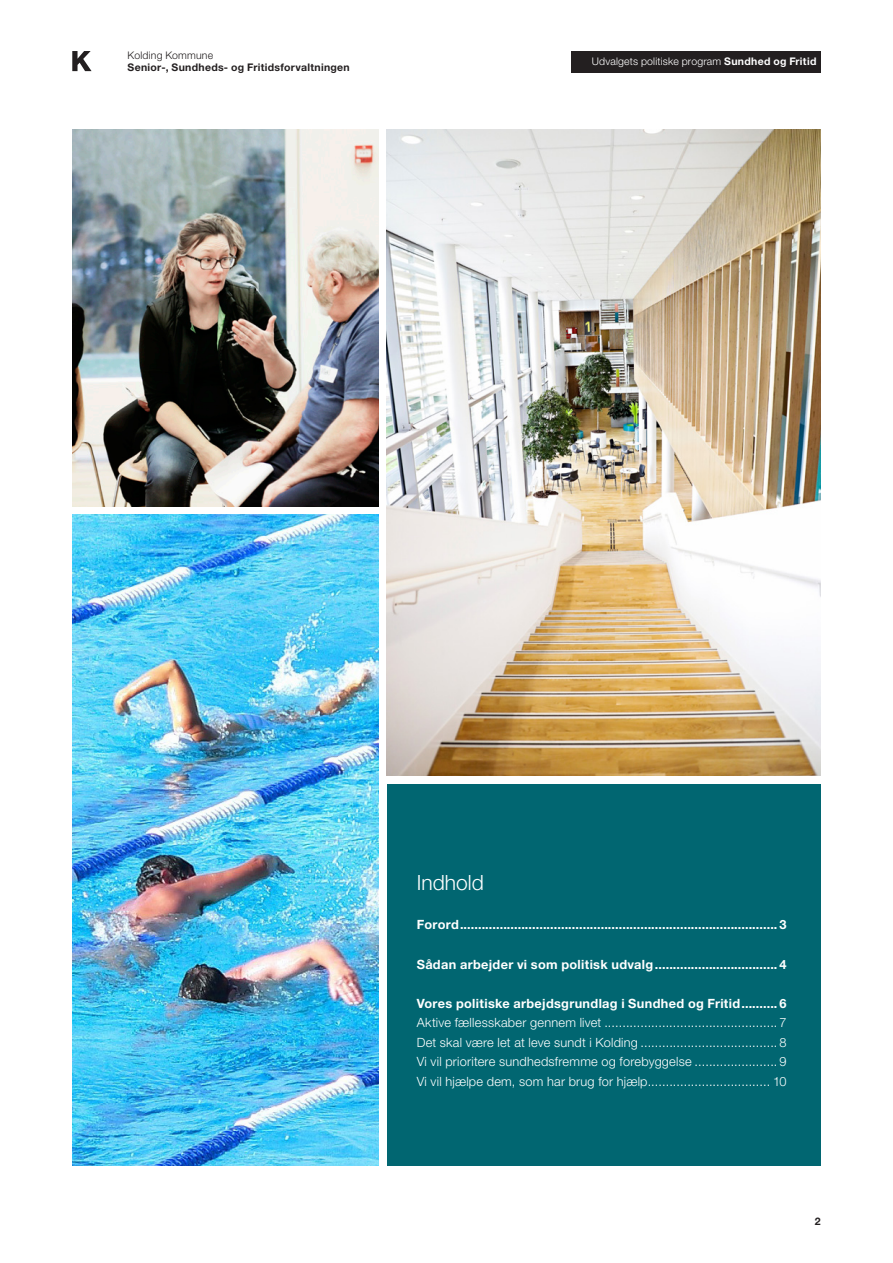
<style>
.page{position:relative;width:893px;height:1263px;background:#fff}
.page>*{position:absolute;margin:0;border:0;box-sizing:border-box;transform-origin:0 0}
.Underrubrik_14{font:300 21px "Helvetica Neue LT Std";color:#fff}
.Mellemrubrik{font:300 12.75px/19.5px "Helvetica Neue LT Std";letter-spacing:.02em;color:#fff}
.Mellemrubrik-2{font:700 12.75px "Helvetica Neue LT Std";letter-spacing:.025em;color:#fff}
.t1{font:700 10.5px "Helvetica Neue LT Std";letter-spacing:.03em;color:#231f20}
.t2{font:300 10.5px "Helvetica Neue LT Std";letter-spacing:.02em;color:#fff}
.t3{font:300 10.5px "Helvetica Neue LT Std";letter-spacing:.02em;color:#231f20}
.s1{font-weight:700}
</style>
<div class="page">
<svg style="left:72px;top:51px;width:20px;height:20px"></svg>
<div style="left:571px;top:51px;width:250px;height:21px;background:#231f20"></div>
<img style="left:72px;top:514px;width:306px;height:651px">
<div style="left:387px;top:784px;width:434px;height:381px;background:#016671"></div>
<img style="left:72px;top:130px;width:306px;height:376px">
<img style="left:387px;top:130px;width:434px;height:645px">
<p class="t3" style="left:128px;top:48px;width:87px">Kolding Kommune</p>
<p class="t1" style="left:128px;top:61px;width:224px">Senior-, Sundheds- og Fritidsforvaltningen</p>
<p class="t2" style="left:592px;top:55px;width:226px">Udvalgets politiske program <span class="s1">Sundhed og Fritid</span></p>
<h2 class="Underrubrik_14" style="left:417px;top:870px;width:69px">Indhold</h2>
<p class="Mellemrubrik-2" style="left:417px;top:917px;width:371px">Forord........................................................................................ 3</p>
<p class="Mellemrubrik-2" style="left:417px;top:956px;width:371px">Sådan arbejder vi som politisk udvalg.................................. 4</p>
<p class="Mellemrubrik" style="left:417px;top:993px;width:371px"><span class="s1">Vores politiske arbejdsgrundlag i Sundhed og Fritid.......... 6<br></span>Aktive fællesskaber gennem livet ................................................ 7</p>
<p class="Mellemrubrik" style="left:417px;top:1032px;width:371px">Det skal være let at leve sundt i Kolding ...................................... 8</p>
<p class="Mellemrubrik" style="left:417px;top:1051px;width:371px">Vi vil prioritere sundhedsfremme og forebyggelse ....................... 9</p>
<p class="Mellemrubrik" style="left:417px;top:1071px;width:371px">Vi vil hjælpe dem, som har brug for hjælp.................................. 10</p>
<p class="t1" style="left:815px;top:1214px;width:7px">2</p>
</div>
